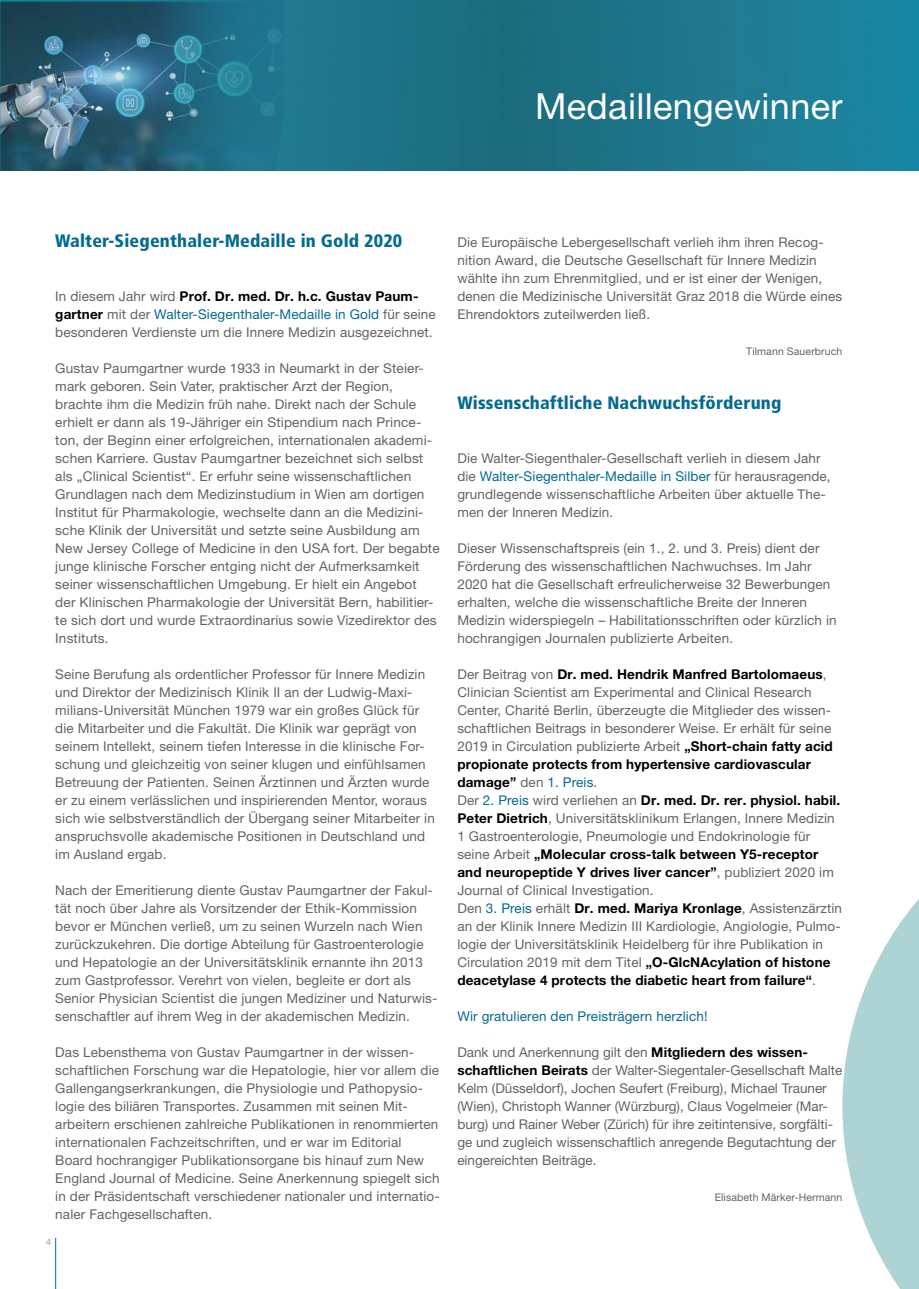
<style>
.page{position:relative;width:919px;height:1289px;background:#fff}
.page>*{position:absolute;margin:0;border:0;box-sizing:border-box;transform-origin:0 0}
.t1{font:36px "Helvetica Neue";letter-spacing:.01em;color:#fff}
.t2{font:900 condensed 18px "Frutiger";letter-spacing:.01em;color:#046b91}
.t3{font:13.5px/18px "Helvetica Neue";letter-spacing:.01em;color:#646363}
.t4{font:700 13.5px/18px "Helvetica Neue LT Pro";letter-spacing:.01em;color:#000}
.t5{font:13.5px "Helvetica Neue";letter-spacing:.01em;color:#046b91}
.t6{font:10.5px "Helvetica Neue";letter-spacing:.01em;color:#646363}
.t7{font:9px "Helvetica Neue";color:#9d9d9c}
.s1{font-family:"Helvetica Neue";font-weight:400;color:#646363}
.s2{font-family:"Helvetica Neue LT Pro";font-weight:700;color:#000}
.s3{color:#046b91}
.s4{font-family:"Helvetica Neue";font-weight:400;color:#046b91}
</style>
<div class="page">
<img style="left:509px;top:0;width:409px;height:170px">
<img style="left:283px;top:0;width:226px;height:170px">
<img style="left:0;top:0;width:283px;height:170px">
<svg style="left:842px;top:900px;width:76px;height:388px"></svg>
<hr style="left:55px;top:1237px;width:1px;height:51px;background:#046b91">
<h1 class="t1" style="left:535px;top:85px;width:309px">Medaillengewinner</h1>
<h2 class="t2" style="left:55px;top:230px;width:348px">Walter-Siegenthaler-Medaille in Gold 2020</h2>
<p class="t4" style="left:55px;top:287px;width:364px"><span class="s1">In diesem Jahr wird</span> Prof. Dr. med. Dr. h.c. Gustav Paum-</p>
<p class="t3" style="left:55px;top:305px;width:382px"><span class="s2">gartner</span> mit der <span class="s3">Walter-Siegenthaler-Medaille in Gold</span> für seine besonderen Verdienste um die Innere Medizin ausgezeichnet.</p>
<p class="t3" style="left:55px;top:359px;width:386px">Gustav Paumgartner wurde 1933 in Neumarkt in der Steier&shy;mark geboren. Sein Vater, praktischer Arzt der Region, brachte ihm die Medizin früh nahe. Direkt nach der Schule erhielt er dann als 19-Jähriger ein Stipendium nach Prince&shy;ton, der Beginn einer erfolgreichen, internationalen akademi&shy;schen Karriere. Gustav Paumgartner bezeichnet sich selbst als „Clinical Scientist“. Er erfuhr seine wissenschaftlichen Grundlagen nach dem Medizinstudium in Wien am dortigen Institut für Pharmakologie, wechselte dann an die Medizini&shy;sche Klinik der Universität und setzte seine Ausbildung am New Jersey College of Medicine in den USA fort. Der begabte junge klinische Forscher entging nicht der Aufmerksamkeit seiner wissenschaftlichen Umgebung. Er hielt ein Angebot der Klinischen Pharmakologie der Universität Bern, habilitier&shy;te sich dort und wurde Extraordinarius sowie Vizedirektor des Instituts.</p>
<p class="t3" style="left:55px;top:665px;width:381px">Seine Berufung als ordentlicher Professor für Innere Medizin und Direktor der Medizinisch Klinik II an der Ludwig-Maxi&shy;milians-Universität München 1979 war ein großes Glück für die Mitarbeiter und die Fakultät. Die Klinik war geprägt von seinem Intellekt, seinem tiefen Interesse in die klinische For&shy;schung und gleichzeitig von seiner klugen und einfühlsamen Betreuung der Patienten. Seinen Ärztinnen und Ärzten wurde er zu einem verlässlichen und inspirierenden Mentor, woraus sich wie selbstverständlich der Übergang seiner Mitarbeiter in anspruchsvolle akademische Positionen in Deutschland und im Ausland ergab.</p>
<p class="t3" style="left:55px;top:881px;width:383px">Nach der Emeritierung diente Gustav Paumgartner der Fakul&shy;tät noch über Jahre als Vorsitzender der Ethik-Kommission bevor er München verließ, um zu seinen Wurzeln nach Wien zurückzukehren. Die dortige Abteilung für Gastroenterologie und Hepatologie an der Universitätsklinik ernannte ihn 2013 zum Gastprofessor. Verehrt von vielen, begleite er dort als Senior Physician Scientist die jungen Mediziner und Naturwis&shy;senschaftler auf ihrem Weg in der akademischen Medizin.</p>
<p class="t3" style="left:55px;top:1043px;width:386px">Das Lebensthema von Gustav Paumgartner in der wissen&shy;schaftlichen Forschung war die Hepatologie, hier vor allem die Gallengangserkrankungen, die Physiologie und Pathopysio&shy;logie des biliären Transportes. Zusammen mit seinen Mit&shy;arbeitern erschienen zahlreiche Publikationen in renommierten internationalen Fachzeitschriften, und er war im Editorial Board hochrangiger Publikationsorgane bis hinauf zum New England Journal of Medicine. Seine Anerkennung spiegelt sich in der Präsidentschaft verschiedener nationaler und internatio&shy;naler Fachgesellschaften.</p>
<p class="t7" style="left:46px;top:1236px;width:7px">4</p>
<p class="t3" style="left:457px;top:233px;width:386px">Die Europäische Lebergesellschaft verlieh ihm ihren Recog&shy;nition Award, die Deutsche Gesellschaft für Innere Medizin wählte ihn zum Ehrenmitglied, und er ist einer der Wenigen, denen die Medizinische Universität Graz 2018 die Würde eines Ehrendoktors zuteilwerden ließ.</p>
<p class="t6" style="left:746px;top:345px;width:98px">Tilmann Sauerbruch</p>
<h2 class="t2" style="left:457px;top:392px;width:325px">Wissenschaftliche Nachwuchsförderung</h2>
<p class="t3" style="left:457px;top:449px;width:375px">Die Walter-Siegenthaler-Gesellschaft verlieh in diesem Jahr die <span class="s3">Walter-Siegenthaler-Medaille in Silber</span> für herausragende, grundlegende wissenschaftliche Arbeiten über aktuelle The&shy;men der Inneren Medizin.</p>
<p class="t3" style="left:457px;top:539px;width:381px">Dieser Wissenschaftspreis (ein 1., 2. und 3. Preis) dient der Förderung des wissenschaftlichen Nachwuchses. Im Jahr 2020 hat die Gesellschaft erfreulicherweise 32 Bewerbungen erhalten, welche die wissenschaftliche Breite der Inneren Medizin widerspiegeln – Habilitationsschriften oder kürzlich in hochrangigen Journalen publizierte Arbeiten.</p>
<p class="t4" style="left:457px;top:665px;width:371px"><span class="s1">Der Beitrag von</span> Dr. med. Hendrik Manfred Bartolomaeus<span class="s1">,</span></p>
<p class="t3" style="left:457px;top:683px;width:377px">Clinician Scientist am Experimental and Clinical Research Center, Charité Berlin, überzeugte die Mitglieder des wissen&shy;schaftlichen Beitrags in besonderer Weise. Er erhält für seine 2019 in Circulation publizierte Arbeit <span class="s2">„Short-chain fatty acid</span></p>
<p class="t4" style="left:457px;top:755px;width:384px">propionate protects from hypertensive cardiovascular damage” <span class="s1">den</span> <span class="s4">1. Preis</span><span class="s1">.<br>Der</span> <span class="s4">2. Preis</span> <span class="s1">wird verliehen an</span> Dr. med. Dr. rer. physiol. habil.</p>
<p class="t3" style="left:457px;top:809px;width:379px"><span class="s2">Peter Dietrich</span>, Universitätsklinikum Erlangen, Innere Medizin<br>1 Gastroenterologie, Pneumologie und Endokrinologie für</p>
<p class="t4" style="left:457px;top:845px;width:378px"><span class="s1">seine Arbeit</span> „Molecular cross-talk between Y5-receptor and neuropeptide Y drives liver cancer”<span class="s1">, publiziert 2020 im</span></p>
<p class="t3" style="left:457px;top:881px;width:386px">Journal of Clinical Investigation.<br>Den <span class="s3">3. Preis</span> erhält <span class="s2">Dr. med. Mariya Kronlage</span>, Assistenzärztin an der Klinik Innere Medizin III Kardiologie, Angiologie, Pulmo&shy;logie der Universitätsklinik Heidelberg für ihre Publikation in Circulation 2019 mit dem Titel <span class="s2">„O-GlcNAcylation of histone</span></p>
<p class="t4" style="left:457px;top:971px;width:360px">deacetylase 4 protects the diabetic heart from failure“<span class="s1">.</span></p>
<p class="t5" style="left:457px;top:1008px;width:252px">Wir gratulieren den Preisträgern herzlich!</p>
<p class="t3" style="left:457px;top:1043px;width:386px">Dank und Anerkennung gilt den <span class="s2">Mitgliedern des wissen&shy;schaftlichen Beirats</span> der Walter-Siegentaler-Gesellschaft Malte Kelm (Düsseldorf), Jochen Seufert (Freiburg), Michael Trauner (Wien), Christoph Wanner (Würzburg), Claus Vogelmeier (Mar&shy;burg) und Rainer Weber (Zürich) für ihre zeitintensive, sorgfälti&shy;ge und zugleich wissenschaftlich anregende Begutachtung der eingereichten Beiträge.</p>
<p class="t6" style="left:714px;top:1191px;width:129px">Elisabeth Märker-Hermann</p>
</div>
